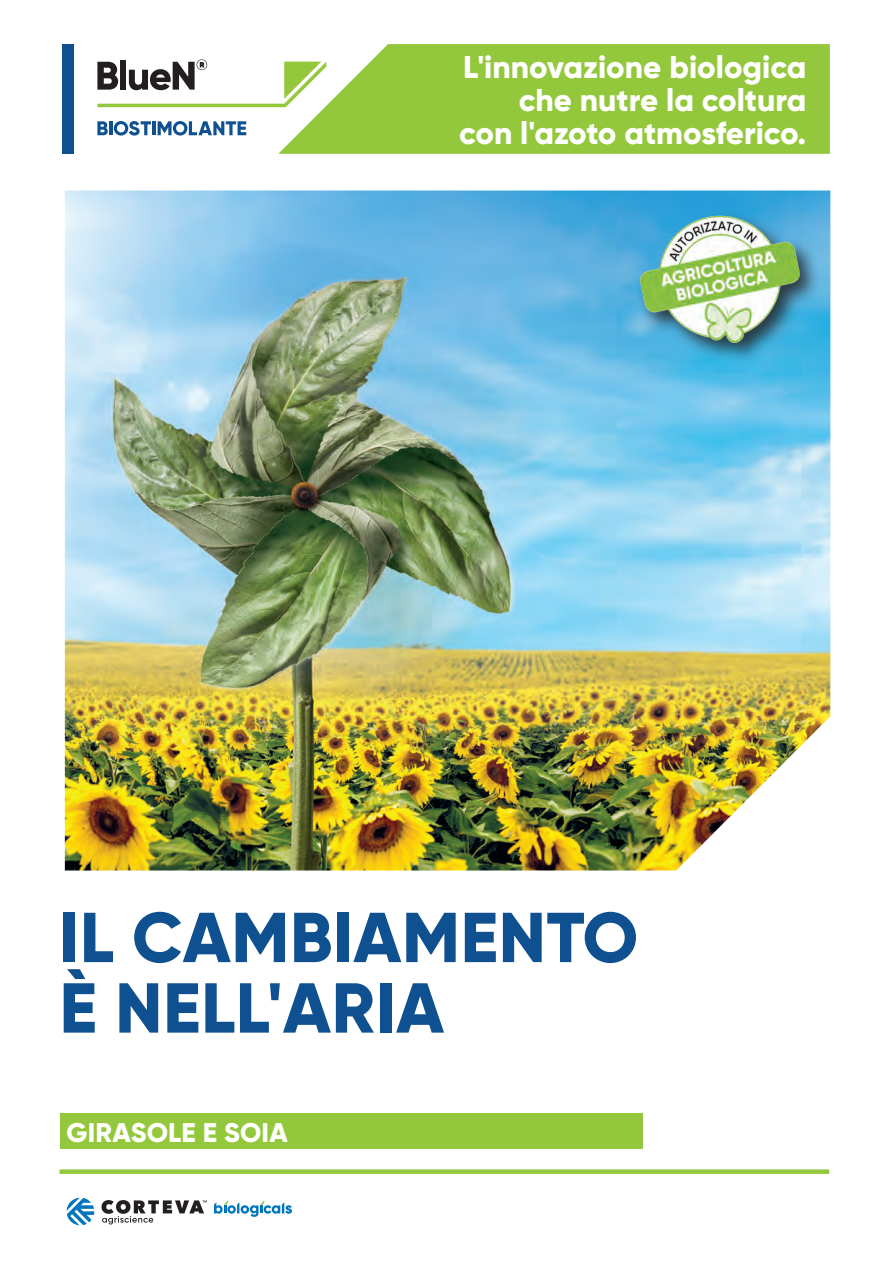
<style>
.page{position:relative;width:893px;height:1263px;background:#fff}
.page>*{position:absolute;margin:0;border:0;box-sizing:border-box;transform-origin:0 0}
.t1{font:800 70.5px/70.5px "Gilroy";letter-spacing:.01em;color:#0f5091}
.t2{font:800 31.5px/33px "Gilroy";color:#fff;text-align:right}
.t3{font:800 27px "Gilroy";letter-spacing:.01em;color:#fff}
</style>
<div class="page">
<svg style="left:278px;top:44px;width:552px;height:110px;background:#9bcb48"></svg>
<img style="left:65px;top:190px;width:765px;height:680px">
<div style="left:60px;top:1169px;width:769px;height:5px;background:#94c83c"></div>
<div style="left:636px;top:211px;width:185px;height:154px;background:#231f20;opacity:.8"></div>
<img style="left:636px;top:206px;width:171px;height:145px">
<div style="left:62px;top:44px;width:11px;height:110px;background:#0f5091"></div>
<svg style="left:97px;top:121px;width:11px;height:14px"></svg>
<hr style="left:109px;top:121px;width:3px;height:14px;background:#0f5091">
<svg style="left:114px;top:121px;width:37px;height:15px"></svg>
<hr style="left:152px;top:121px;width:4px;height:14px;background:#0f5091">
<svg style="left:158px;top:121px;width:88px;height:15px"></svg>
<svg style="left:97px;top:59px;width:229px;height:48px"></svg>
<svg style="left:67px;top:1198px;width:27px;height:27px"></svg>
<svg style="left:102px;top:1200px;width:105px;height:24px"></svg>
<svg style="left:214px;top:1200px;width:78px;height:17px"></svg>
<div style="left:60px;top:1113px;width:583px;height:36px;background:#94c83c"></div>
<p class="t2" style="left:459px;top:51px;width:349px">L'innovazione biologica che nutre la coltura con l'azoto atmosferico.</p>
<h1 class="t1" style="left:59px;top:902px;width:580px">IL CAMBIAMENTO<br>È NELL'ARIA</h1>
<p class="t3" style="left:66px;top:1116px;width:223px">GIRASOLE E SOIA</p>
</div>
